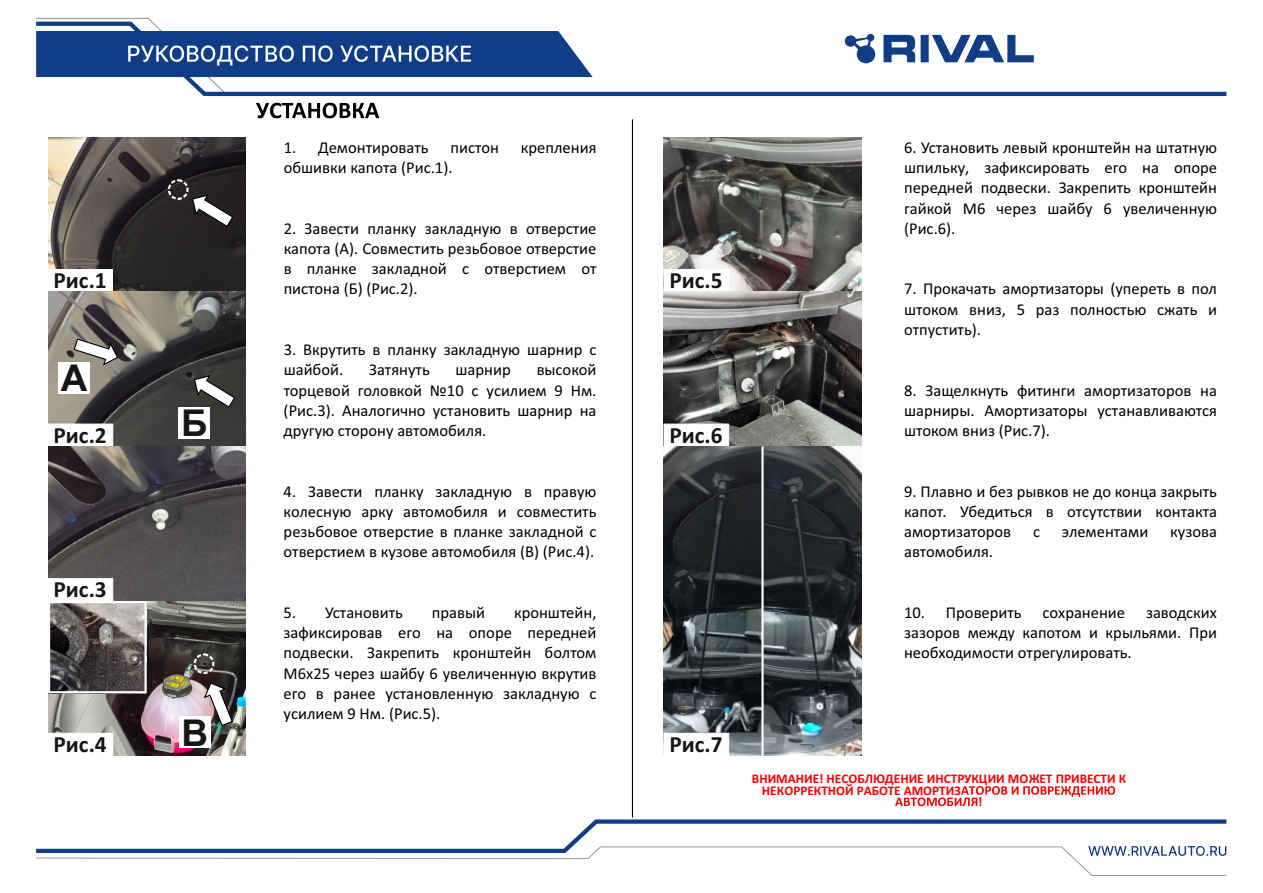
<style>
.page{position:relative;width:1263px;height:893px;background:#fff}
.page>*{position:absolute;margin:0;border:0;box-sizing:border-box;transform-origin:0 0}
.t1{font:700 37.05px "Arial";color:#151616}
.t2{font:700 23.25px "Calibri";color:#151616}
.t3{font:16.5px/20.2px "Calibri";color:#000;text-align:justify}
.t4{font:700 13.2px "Calibri";color:#f00}
</style>
<div class="page">
<svg style="left:256px;top:103px;width:123px;height:15px"></svg>
<hr style="left:632px;top:119px;width:1px;height:698px;background:#000">
<img style="left:48px;top:137px;width:197px;height:619px">
<div style="left:48px;top:269px;width:65px;height:23px;background:#fff"></div>
<div style="left:168px;top:179px;width:21px;height:21px;border:2px dashed #fff;border-radius:50%"></div>
<svg style="left:48px;top:423px;width:66px;height:24px"></svg>
<svg style="left:73px;top:338px;width:46px;height:29px"></svg>
<div style="left:59px;top:362px;width:31px;height:31px;background:#fff"></div>
<svg style="left:193px;top:374px;width:43px;height:35px"></svg>
<div style="left:179px;top:407px;width:31px;height:31px;background:#fff"></div>
<svg style="left:191px;top:194px;width:43px;height:34px"></svg>
<div style="left:179px;top:717px;width:31px;height:31px;background:#fff"></div>
<svg style="left:48px;top:732px;width:66px;height:24px"></svg>
<svg style="left:203px;top:681px;width:31px;height:46px"></svg>
<div style="left:194px;top:653px;width:20px;height:21px;border:2px dashed #fff;border-radius:50%"></div>
<svg style="left:48px;top:578px;width:99px;height:115px"></svg>
<img style="left:664px;top:137px;width:197px;height:619px">
<div style="left:663px;top:291px;width:198px;height:156px;border:1px solid #151616"></div>
<svg style="left:663px;top:269px;width:66px;height:24px"></svg>
<svg style="left:663px;top:423px;width:66px;height:24px"></svg>
<hr style="left:761px;top:446px;width:3px;height:310px;background:#fff">
<svg style="left:663px;top:732px;width:66px;height:24px"></svg>
<svg style="left:895px;top:786px;width:220px;height:20px"></svg>
<svg style="left:36px;top:855px;width:1191px;height:21px"></svg>
<svg style="left:36px;top:817px;width:1191px;height:38px"></svg>
<svg style="left:204px;top:33px;width:1023px;height:64px"></svg>
<svg style="left:883px;top:35px;width:151px;height:27px"></svg>
<svg style="left:845px;top:34px;width:30px;height:29px"></svg>
<svg style="left:36px;top:17px;width:557px;height:79px"></svg>
<h2 class="t2" style="left:54px;top:270px;width:55px">Рис.1</h2>
<p class="t3" style="left:284px;top:139px;width:146px">1. Демонтировать</p>
<p class="t3" style="left:450px;top:139px;width:50px">пистон</p>
<p class="t3" style="left:521px;top:139px;width:77px">крепления</p>
<p class="t3" style="left:284px;top:159px;width:170px">обшивки капота (Рис.1).</p>
<p class="t3" style="left:284px;top:220px;width:314px">2. Завести планку закладную в отверстие капота (А). Совместить резьбовое отверстие в планке закладной с отверстием от пистона (Б) (Рис.2).</p>
<h2 class="t2" style="left:669px;top:270px;width:55px">Рис.5</h2>
<p class="t3" style="left:904px;top:139px;width:314px">6. Установить левый кронштейн на штатную шпильку, зафиксировать его на опоре передней подвески. Закрепить кронштейн гайкой М6 через шайбу 6 увеличенную (Рис.6).</p>
<p class="t3" style="left:904px;top:280px;width:314px">7. Прокачать амортизаторы (упереть в пол штоком вниз, 5 раз полностью сжать и отпустить).</p>
<h1 class="t1" style="left:61px;top:364px;width:28px">А</h1>
<h2 class="t2" style="left:54px;top:425px;width:55px">Рис.2</h2>
<h1 class="t1" style="left:181px;top:409px;width:28px">Б</h1>
<p class="t3" style="left:284px;top:341px;width:314px">3. Вкрутить в планку закладную шарнир с шайбой.</p>
<p class="t3" style="left:284px;top:361px;width:314px;text-indent:253px">высокой торцевой головкой №10 с усилием 9 Нм. (Рис.3). Аналогично установить шарнир на другую сторону автомобиля.</p>
<p class="t3" style="left:369px;top:361px;width:62px">Затянуть</p>
<p class="t3" style="left:456px;top:361px;width:57px">шарнир</p>
<h2 class="t2" style="left:669px;top:425px;width:55px">Рис.6</h2>
<p class="t3" style="left:904px;top:381px;width:314px">8. Защелкнуть фитинги амортизаторов на шарниры. Амортизаторы устанавливаются штоком вниз (Рис.7).</p>
<p class="t3" style="left:284px;top:482px;width:314px">4. Завести планку закладную в правую колесную арку автомобиля и совместить резьбовое отверстие в планке закладной с отверстием в кузове автомобиля (В) (Рис.4).</p>
<p class="t3" style="left:904px;top:482px;width:314px">9. Плавно и без рывков не до конца закрыть капот. Убедиться в отсутствии контакта амортизаторов</p>
<p class="t3" style="left:1033px;top:523px;width:9px">с</p>
<p class="t3" style="left:1062px;top:523px;width:88px">элементами</p>
<p class="t3" style="left:1170px;top:523px;width:48px">кузова</p>
<p class="t3" style="left:904px;top:543px;width:91px">автомобиля.</p>
<h2 class="t2" style="left:54px;top:580px;width:55px">Рис.3</h2>
<h2 class="t2" style="left:54px;top:734px;width:55px">Рис.4</h2>
<h1 class="t1" style="left:181px;top:719px;width:28px">В</h1>
<p class="t3" style="left:284px;top:604px;width:314px;text-indent:230px">кронштейн, зафиксировав его на опоре передней подвески. Закрепить кронштейн болтом М6х25 через шайбу 6 увеличенную вкрутив его в ранее установленную закладную с усилием 9 Нм. (Рис.5).</p>
<p class="t3" style="left:284px;top:604px;width:121px">5. Установить</p>
<p class="t3" style="left:432px;top:604px;width:55px">правый</p>
<h2 class="t2" style="left:669px;top:734px;width:55px">Рис.7</h2>
<p class="t3" style="left:904px;top:604px;width:119px">10. Проверить</p>
<p class="t3" style="left:1042px;top:604px;width:84px">сохранение</p>
<p class="t3" style="left:904px;top:604px;width:314px;text-indent:242px">заводских зазоров между капотом и крыльями. При необходимости отрегулировать.</p>
<p class="t4" style="left:752px;top:773px;width:376px">ВНИМАНИЕ! НЕСОБЛЮДЕНИЕ ИНСТРУКЦИИ МОЖЕТ ПРИВЕСТИ К</p>
<p class="t4" style="left:762px;top:785px;width:200px">НЕКОРРЕКТНОЙ РАБОТЕ АМОРТИЗ</p>
<p class="t4" style="left:978px;top:796px;width:6px">!</p>
</div>
